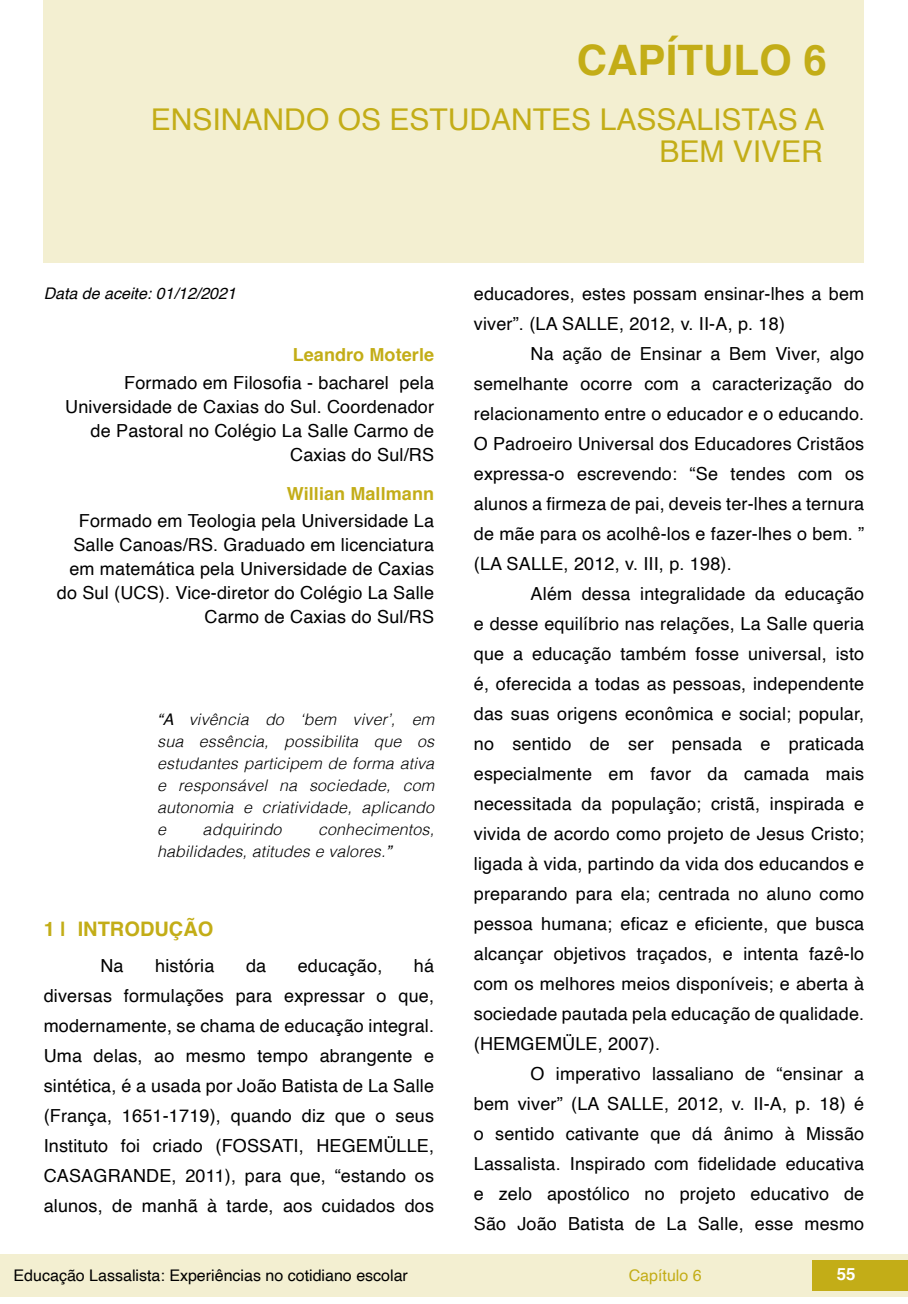
<style>
.page{position:relative;width:908px;height:1304px;background:#fff}
.page>*{position:absolute;margin:0;border:0;box-sizing:border-box;transform-origin:0 0}
.capítulos{font:700 42px "Helvetica";color:#c3ad17}
.nome_artigos{font:30px/32px "Helvetica";color:#c3ad17;text-align:right}
.t1{font:700 20px "Helvetica";color:#c3ad17}
.txt{font:18px/30px "Helvetica";letter-spacing:.01em;color:#000;text-align:justify}
.info_autores{font:18px/24px "Helvetica";letter-spacing:.01em;color:#000;text-align:right}
.nome_autores{font:700 18px "Helvetica";letter-spacing:.005em;color:#c3ad17}
.t2{font:700 16.8px "Helvetica";color:#fff}
.citacoes{font:italic 300 16px/22px "Helvetica";letter-spacing:.01em;color:#000;text-align:justify}
.t3{font:16px "Helvetica";color:#000}
.t4{font:italic 16px "Helvetica";color:#000}
.t5{font:16px "Helvetica";color:#c3ad17}
.s1{font-weight:400}
</style>
<div class="page">
<div style="left:0;top:1254px;width:906px;height:43px;background:#f3efd1"></div>
<div style="left:812px;top:1261px;width:95px;height:30px;background:#c3ad17"></div>
<div style="left:44px;top:0;width:819px;height:263px;background:#f3efd1"></div>
<p class="capítulos" style="left:576px;top:26px;width:251px">CAPÍTULO 6</p>
<p class="nome_artigos" style="left:151px;top:104px;width:674px">ENSINANDO OS ESTUDANTES LASSALISTAS A<br>BEM VIVER</p>
<p class="t4" style="left:44px;top:280px;width:194px">Data de aceite: 01/12/2021</p>
<p class="nome_autores" style="left:292px;top:341px;width:143px">Leandro Moterle</p>
<p class="info_autores" style="left:65px;top:371px;width:370px">Formado em Filosofia - bacharel pela Universidade de Caxias do Sul. Coordenador de Pastoral no Colégio La Salle Carmo de Caxias do Sul/RS</p>
<p class="nome_autores" style="left:287px;top:479px;width:149px">Willian Mallmann</p>
<p class="info_autores" style="left:57px;top:510px;width:378px">Formado em Teologia pela Universidade La Salle Canoas/RS. Graduado em licenciatura em matemática pela Universidade de Caxias do Sul (UCS). Vice-diretor do Colégio La Salle Carmo de Caxias do Sul/RS</p>
<p class="citacoes" style="left:157px;top:707px;width:278px"><span class="s1">“A</span> vivência do ‘bem viver’, em sua essência, possibilita que os estudantes participem de forma ativa e responsável na sociedade, com autonomia e criatividade, aplicando e</p>
<p class="citacoes" style="left:157px;top:817px;width:278px;text-indent:161px">conhecimentos, habilidades, atitudes e valores.<span class="s1">”</span></p>
<p class="citacoes" style="left:202px;top:817px;width:80px">adquirindo</p>
<p class="t1" style="left:44px;top:913px;width:171px">1 | INTRODUÇÃO</p>
<p class="txt" style="left:100px;top:951px;width:25px">Na</p>
<p class="txt" style="left:155px;top:951px;width:61px">história</p>
<p class="txt" style="left:246px;top:951px;width:22px">da</p>
<p class="txt" style="left:297px;top:951px;width:86px">educação,</p>
<p class="txt" style="left:44px;top:951px;width:392px;text-indent:370px">há diversas formulações para expressar o que, modernamente, se chama de educação integral.<br>Uma delas, ao mesmo tempo abrangente e sintética, é a usada por João Batista de La Salle (França, 1651-1719), quando diz que o seus Instituto foi criado (FOSSATI, HEGEMÜLLE, CASAGRANDE, 2011), para que, “estando os alunos, de manhã à tarde, aos cuidados dos</p>
<p class="txt" style="left:473px;top:279px;width:392px">educadores, estes possam ensinar-lhes a bem viver”. (LA SALLE, 2012, v. II-A, p. 18)</p>
<p class="txt" style="left:473px;top:339px;width:392px;text-indent:57px">Na ação de Ensinar a Bem Viver, algo semelhante ocorre com a caracterização do relacionamento entre o educador e o educando.<br>O Padroeiro Universal dos Educadores Cristãos expressa-o escrevendo: “Se tendes com os alunos a firmeza de pai, deveis ter-lhes a ternura de mãe para os acolhê-los e fazer-lhes o bem. ” (LA SALLE, 2012, v. III, p. 198).</p>
<p class="txt" style="left:473px;top:579px;width:392px;text-indent:57px">Além dessa integralidade da educação e desse equilíbrio nas relações, La Salle queria que a educação também fosse universal, isto é, oferecida a todas as pessoas, independente das suas origens econômica e social; popular, no sentido de ser pensada e praticada especialmente em favor da camada mais necessitada da população; cristã, inspirada e vivida de acordo como projeto de Jesus Cristo; ligada à vida, partindo da vida dos educandos e preparando para ela; centrada no aluno como pessoa humana; eficaz e eficiente, que busca alcançar objetivos traçados, e intenta fazê-lo com os melhores meios disponíveis; e aberta à sociedade pautada pela educação de qualidade. (HEMGEMÜLE, 2007).</p>
<p class="txt" style="left:473px;top:1060px;width:392px;text-indent:57px">O imperativo lassaliano de “ensinar a bem viver” (LA SALLE, 2012, v. II-A, p. 18) é o sentido cativante que dá ânimo à Missão Lassalista. Inspirado com fidelidade educativa e zelo apostólico no projeto educativo de São João Batista de La Salle, esse mesmo</p>
<p class="t3" style="left:14px;top:1263px;width:395px">Educação Lassalista: Experiências no cotidiano escolar</p>
<p class="t5" style="left:628px;top:1263px;width:74px">Capítulo 6</p>
<p class="t2" style="left:836px;top:1261px;width:20px">55</p>
</div>
